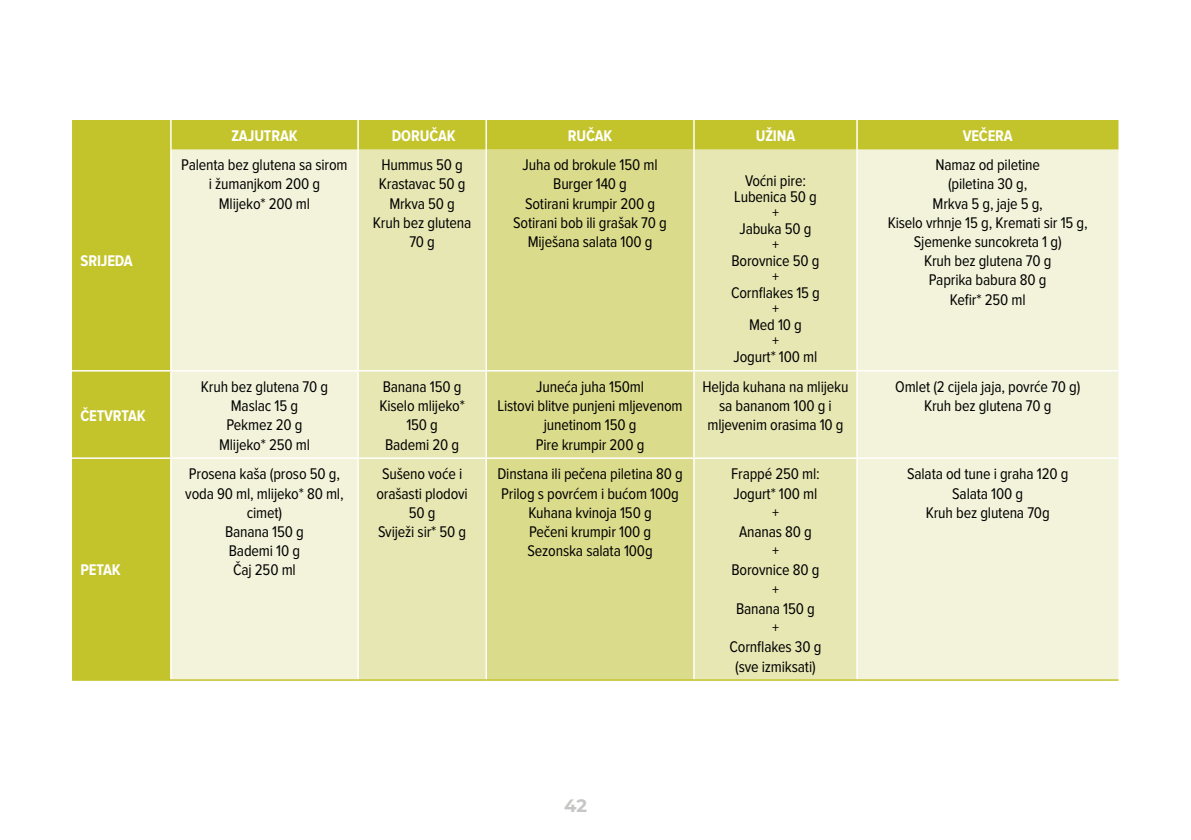
<style>
.page{position:relative;width:1191px;height:840px;background:#fff}
.page>*{position:absolute;margin:0;border:0;box-sizing:border-box;transform-origin:0 0}
.t1{font:700 18px "Montserrat";color:#c6c6c5}
._03_Tekst{font:16px/19.2px "Proxima Nova Cond";letter-spacing:-.01em;color:#000;text-align:center}
._03_Tekst-2{font:700 16px "Proxima Nova Cond";letter-spacing:-.01em;color:#fff}
</style>
<div class="page">
<div style="left:72px;top:120px;width:98px;height:559px;background:#c3c42c"></div>
<div style="left:172px;top:120px;width:946px;height:30px;background:#c3c42c"></div>
<div style="left:172px;top:150px;width:946px;height:529px;background:#f3f3db"></div>
<div style="left:359px;top:150px;width:497px;height:529px;background:#e7e7b4"></div>
<div style="left:487px;top:150px;width:206px;height:529px;background:#dbdb8c"></div>
<hr style="left:357px;top:120px;width:2px;height:30px;background:#fff">
<hr style="left:485px;top:120px;width:2px;height:30px;background:#fff">
<hr style="left:693px;top:120px;width:1px;height:30px;background:#fff">
<hr style="left:856px;top:120px;width:1px;height:30px;background:#fff">
<hr style="left:357px;top:150px;width:2px;height:220px;background:#fff">
<hr style="left:485px;top:150px;width:2px;height:220px;background:#fff">
<hr style="left:693px;top:150px;width:1px;height:220px;background:#fff">
<hr style="left:856px;top:150px;width:1px;height:220px;background:#fff">
<hr style="left:357px;top:371px;width:2px;height:86px;background:#fff">
<hr style="left:485px;top:371px;width:2px;height:86px;background:#fff">
<hr style="left:693px;top:371px;width:1px;height:86px;background:#fff">
<hr style="left:856px;top:371px;width:1px;height:86px;background:#fff">
<hr style="left:357px;top:458px;width:2px;height:221px;background:#fff">
<hr style="left:485px;top:458px;width:2px;height:221px;background:#fff">
<hr style="left:693px;top:458px;width:1px;height:221px;background:#fff">
<hr style="left:856px;top:458px;width:1px;height:221px;background:#fff">
<hr style="left:72px;top:370px;width:99px;height:1px;background:#fff">
<hr style="left:171px;top:370px;width:187px;height:1px;background:#fff">
<hr style="left:358px;top:370px;width:128px;height:1px;background:#fff">
<hr style="left:486px;top:370px;width:208px;height:1px;background:#fff">
<hr style="left:694px;top:370px;width:163px;height:1px;background:#fff">
<hr style="left:857px;top:370px;width:261px;height:1px;background:#fff">
<hr style="left:72px;top:457px;width:99px;height:1px;background:#fff">
<hr style="left:171px;top:457px;width:187px;height:1px;background:#fff">
<hr style="left:358px;top:457px;width:128px;height:1px;background:#fff">
<hr style="left:486px;top:457px;width:208px;height:1px;background:#fff">
<hr style="left:694px;top:457px;width:163px;height:1px;background:#fff">
<hr style="left:857px;top:457px;width:261px;height:1px;background:#fff">
<hr style="left:72px;top:679px;width:99px;height:1px;background:#c3c42c">
<hr style="left:171px;top:679px;width:187px;height:1px;background:#c3c42c">
<hr style="left:358px;top:679px;width:128px;height:1px;background:#c3c42c">
<hr style="left:486px;top:679px;width:208px;height:1px;background:#c3c42c">
<hr style="left:694px;top:679px;width:163px;height:1px;background:#c3c42c">
<hr style="left:857px;top:679px;width:261px;height:1px;background:#c3c42c">
<p class="_03_Tekst-2" style="left:81px;top:252px;width:54px">SRIJEDA</p>
<p class="_03_Tekst-2" style="left:81px;top:406px;width:67px">ČETVRTAK</p>
<p class="_03_Tekst-2" style="left:81px;top:561px;width:42px">PETAK</p>
<p class="_03_Tekst-2" style="left:231px;top:127px;width:68px">ZAJUTRAK</p>
<p class="_03_Tekst-2" style="left:392px;top:127px;width:65px">DORUČAK</p>
<p class="_03_Tekst-2" style="left:568px;top:127px;width:46px">RUČAK</p>
<p class="_03_Tekst-2" style="left:756px;top:127px;width:41px">UŽINA</p>
<p class="_03_Tekst-2" style="left:962px;top:127px;width:52px">VEČERA</p>
<p class="_03_Tekst" style="left:181px;top:156px;width:168px">Palenta bez glutena sa sirom i žumanjkom 200 g</p>
<p class="_03_Tekst" style="left:219px;top:194px;width:93px">Mlijeko* 200 ml</p>
<p class="_03_Tekst" style="left:381px;top:156px;width:83px">Hummus 50 g</p>
<p class="_03_Tekst" style="left:379px;top:175px;width:88px">Krastavac 50 g</p>
<p class="_03_Tekst" style="left:389px;top:194px;width:67px">Mrkva 50 g</p>
<p class="_03_Tekst" style="left:373px;top:213px;width:100px">Kruh bez glutena<br>70 g</p>
<p class="_03_Tekst" style="left:201px;top:377px;width:129px">Kruh bez glutena 70 g</p>
<p class="_03_Tekst" style="left:231px;top:397px;width:69px">Maslac 15 g</p>
<p class="_03_Tekst" style="left:226px;top:416px;width:77px">Pekmez 20 g</p>
<p class="_03_Tekst" style="left:219px;top:435px;width:92px">Mlijeko* 250 ml</p>
<p class="_03_Tekst" style="left:185px;top:465px;width:160px">Prosena kaša (proso 50 g, voda 90 ml, mlijeko* 80 ml, cimet)</p>
<p class="_03_Tekst" style="left:225px;top:522px;width:80px">Banana 150 g</p>
<p class="_03_Tekst" style="left:229px;top:541px;width:73px">Bademi 10 g</p>
<p class="_03_Tekst" style="left:233px;top:561px;width:64px">Čaj 250 ml</p>
<p class="_03_Tekst" style="left:383px;top:377px;width:80px">Banana 150 g</p>
<p class="_03_Tekst" style="left:379px;top:397px;width:87px">Kiselo mlijeko*<br>150 g</p>
<p class="_03_Tekst" style="left:385px;top:435px;width:76px">Bademi 20 g</p>
<p class="_03_Tekst" style="left:376px;top:465px;width:93px">Sušeno voće i orašasti plodovi<br>50 g</p>
<p class="_03_Tekst" style="left:378px;top:522px;width:90px">Sviježi sir* 50 g</p>
<p class="_03_Tekst" style="left:522px;top:156px;width:136px">Juha od brokule 150 ml</p>
<p class="_03_Tekst" style="left:553px;top:175px;width:75px">Burger 140 g</p>
<p class="_03_Tekst" style="left:525px;top:194px;width:131px">Sotirani krumpir 200 g</p>
<p class="_03_Tekst" style="left:513px;top:213px;width:155px">Sotirani bob ili grašak 70 g</p>
<p class="_03_Tekst" style="left:528px;top:232px;width:126px">Miješana salata 100 g</p>
<p class="_03_Tekst" style="left:536px;top:377px;width:109px">Juneća juha 150ml</p>
<p class="_03_Tekst" style="left:497px;top:397px;width:186px">Listovi blitve punjeni mljevenom junetinom 150 g</p>
<p class="_03_Tekst" style="left:536px;top:435px;width:110px">Pire krumpir 200 g</p>
<p class="_03_Tekst" style="left:497px;top:465px;width:187px">Dinstana ili pečena piletina 80 g</p>
<p class="_03_Tekst" style="left:501px;top:484px;width:179px">Prilog s povrćem i bućom 100g</p>
<p class="_03_Tekst" style="left:528px;top:503px;width:125px">Kuhana kvinoja 150 g</p>
<p class="_03_Tekst" style="left:529px;top:522px;width:124px">Pečeni krumpir 100 g</p>
<p class="_03_Tekst" style="left:527px;top:541px;width:127px">Sezonska salata 100g</p>
<p class="_03_Tekst" style="left:745px;top:172px;width:62px">Voćni pire:</p>
<p class="_03_Tekst" style="left:734px;top:188px;width:84px">Lubenica 50 g</p>
<p class="_03_Tekst" style="left:772px;top:204px;width:9px">+</p>
<p class="_03_Tekst" style="left:739px;top:220px;width:74px">Jabuka 50 g</p>
<p class="_03_Tekst" style="left:772px;top:236px;width:9px">+</p>
<p class="_03_Tekst" style="left:731px;top:252px;width:90px">Borovnice 50 g</p>
<p class="_03_Tekst" style="left:772px;top:268px;width:9px">+</p>
<p class="_03_Tekst" style="left:731px;top:284px;width:90px">Cornflakes 15 g</p>
<p class="_03_Tekst" style="left:772px;top:300px;width:9px">+</p>
<p class="_03_Tekst" style="left:749px;top:316px;width:54px">Med 10 g</p>
<p class="_03_Tekst" style="left:772px;top:332px;width:9px">+</p>
<p class="_03_Tekst" style="left:733px;top:348px;width:85px">Jogurt* 100 ml</p>
<p class="_03_Tekst" style="left:935px;top:156px;width:106px">Namaz od piletine</p>
<p class="_03_Tekst" style="left:948px;top:175px;width:81px">(piletina 30 g,</p>
<p class="_03_Tekst" style="left:932px;top:194px;width:112px">Mrkva 5 g, jaje 5 g,</p>
<p class="_03_Tekst" style="left:887px;top:213px;width:201px">Kiselo vrhnje 15 g, Kremati sir 15 g,<br>Sjemenke suncokreta 1 g)</p>
<p class="_03_Tekst" style="left:924px;top:252px;width:129px">Kruh bez glutena 70 g</p>
<p class="_03_Tekst" style="left:929px;top:271px;width:119px">Paprika babura 80 g</p>
<p class="_03_Tekst" style="left:950px;top:290px;width:77px">Kefir* 250 ml</p>
<p class="_03_Tekst" style="left:702px;top:377px;width:147px">Heljda kuhana na mlijeku sa bananom 100 g i mljevenim orasima 10 g</p>
<p class="_03_Tekst" style="left:895px;top:377px;width:187px">Omlet (2 cijela jaja, povrće 70 g)</p>
<p class="_03_Tekst" style="left:924px;top:397px;width:129px">Kruh bez glutena 70 g</p>
<p class="_03_Tekst" style="left:731px;top:465px;width:90px">Frappé 250 ml:</p>
<p class="_03_Tekst" style="left:733px;top:484px;width:85px">Jogurt* 100 ml</p>
<p class="_03_Tekst" style="left:772px;top:503px;width:9px">+</p>
<p class="_03_Tekst" style="left:739px;top:522px;width:74px">Ananas 80 g</p>
<p class="_03_Tekst" style="left:772px;top:541px;width:9px">+</p>
<p class="_03_Tekst" style="left:731px;top:561px;width:89px">Borovnice 80 g</p>
<p class="_03_Tekst" style="left:772px;top:580px;width:9px">+</p>
<p class="_03_Tekst" style="left:736px;top:599px;width:80px">Banana 150 g</p>
<p class="_03_Tekst" style="left:772px;top:618px;width:9px">+</p>
<p class="_03_Tekst" style="left:729px;top:637px;width:93px">Cornflakes 30 g</p>
<p class="_03_Tekst" style="left:735px;top:657px;width:82px">(sve izmiksati)</p>
<p class="_03_Tekst" style="left:907px;top:465px;width:163px">Salata od tune i graha 120 g</p>
<p class="_03_Tekst" style="left:952px;top:484px;width:73px">Salata 100 g</p>
<p class="_03_Tekst" style="left:925px;top:503px;width:125px">Kruh bez glutena 70g</p>
<p class="t1" style="left:564px;top:791px;width:24px">42</p>
</div>
